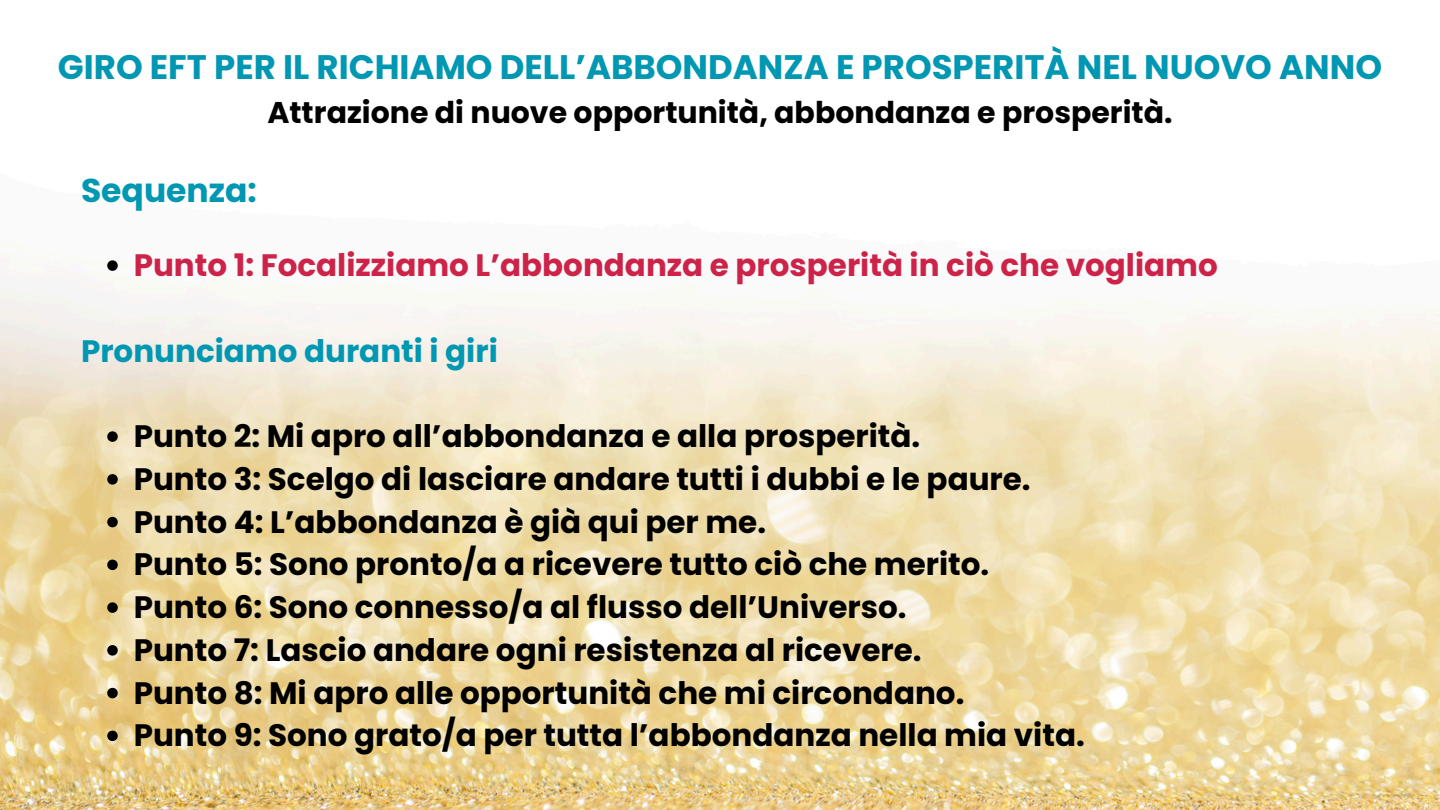
<style>
.page{position:relative;width:1440px;height:810px;background:#fff}
.page>*{position:absolute;margin:0;border:0;box-sizing:border-box;transform-origin:0 0}
.t1{font:700 34px "Poppins";color:#0097b2}
.t2{font:700 33px "Poppins";color:#0097b2}
.t3{font:700 31px "Poppins";color:#000}
.t4{font:700 31px "Poppins";color:#cd2349}
.t5{font:700 31px "Poppins";color:#0097b2}
.t6{font:700 30px "Poppins";color:#000}
</style>
<div class="page">
<img style="left:0;top:287px;width:1440px;height:523px">
<svg style="left:107px;top:260px;width:11px;height:11px"></svg>
<svg style="left:107px;top:431px;width:11px;height:11px"></svg>
<svg style="left:107px;top:474px;width:11px;height:11px"></svg>
<svg style="left:107px;top:517px;width:11px;height:10px"></svg>
<svg style="left:107px;top:560px;width:11px;height:10px"></svg>
<svg style="left:107px;top:602px;width:11px;height:11px"></svg>
<svg style="left:107px;top:645px;width:11px;height:11px"></svg>
<svg style="left:107px;top:688px;width:11px;height:10px"></svg>
<svg style="left:107px;top:731px;width:11px;height:10px"></svg>
<p class="t1" style="left:58px;top:44px;width:1326px">GIRO EFT PER IL RICHIAMO DELL’ABBONDANZA E PROSPERITÀ NEL NUOVO ANNO</p>
<p class="t6" style="left:267px;top:91px;width:907px">Attrazione di nuove opportunità, abbondanza e prosperità.</p>
<p class="t2" style="left:81px;top:167px;width:177px">Sequenza:</p>
<h1 class="t4" style="left:134px;top:244px;width:1086px">Punto 1: Focalizziamo L’abbondanza e prosperità in ciò che vogliamo</h1>
<p class="t5" style="left:81px;top:329px;width:418px">Pronunciamo duranti i giri</p>
<h2 class="t3" style="left:134px;top:415px;width:788px">Punto 2: Mi apro all’abbondanza e alla prosperità.</h2>
<p class="t3" style="left:134px;top:457px;width:899px">Punto 3: Scelgo di lasciare andare tutti i dubbi e le paure.</p>
<h2 class="t3" style="left:134px;top:500px;width:634px">Punto 4: L’abbondanza è già qui per me.</h2>
<p class="t3" style="left:134px;top:543px;width:857px">Punto 5: Sono pronto/a a ricevere tutto ciò che merito.</p>
<p class="t3" style="left:134px;top:586px;width:774px">Punto 6: Sono connesso/a al flusso dell’Universo.</p>
<p class="t3" style="left:134px;top:628px;width:789px">Punto 7: Lascio andare ogni resistenza al ricevere.</p>
<p class="t3" style="left:134px;top:671px;width:832px">Punto 8: Mi apro alle opportunità che mi circondano.</p>
<p class="t3" style="left:134px;top:714px;width:953px">Punto 9: Sono grato/a per tutta l’abbondanza nella mia vita.</p>
</div>
